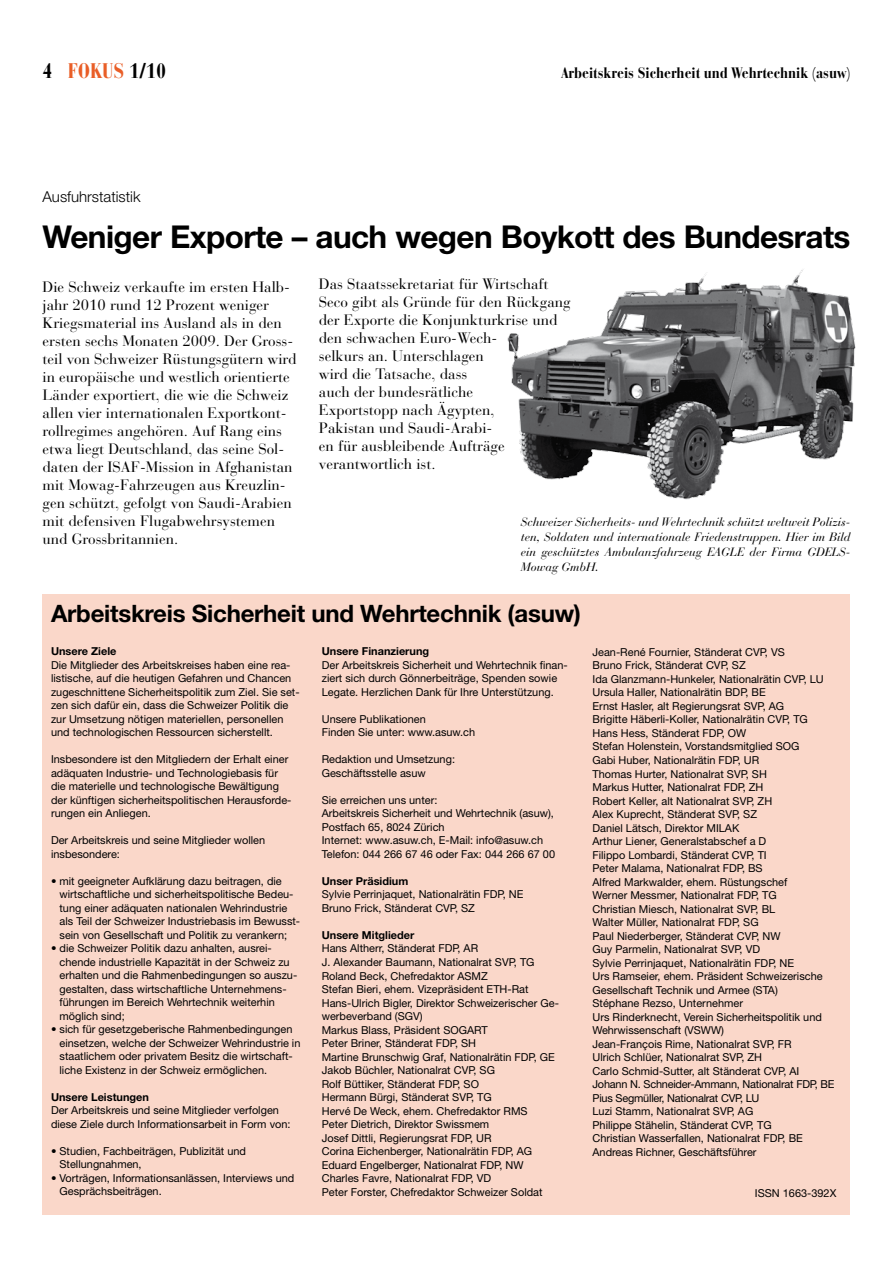
<style>
.page{position:relative;width:893px;height:1263px;background:#fff}
.page>*{position:absolute;margin:0;border:0;box-sizing:border-box;transform-origin:0 0}
.t1{font:700 31.5px "Helvetica Neue";letter-spacing:-.02em;color:#000}
.t2{font:700 24px "Helvetica Neue";letter-spacing:-.01em;color:#000}
.t3{font:700 condensed 21px "Bauer Bodoni";color:#000}
.t4{font:15px/18px "Bauer Bodoni";color:#000}
.t5{font:700 condensed 15px "Bauer Bodoni";color:#000}
.t6{font:300 15px "Helvetica Neue";color:#000}
.t7{font:italic 12px/15px "Bauer Bodoni";color:#000;text-align:justify}
.t8{font:10.95px/13.5px "Helvetica Neue";color:#000}
.t9{font:700 10.95px "Helvetica Neue";color:#000}
.s1{color:#e95e27}
</style>
<div class="page">
<img style="left:507px;top:269px;width:349px;height:231px">
<div style="left:43px;top:638px;width:807px;height:577px;background:#fad7c9"></div>
<div style="left:43px;top:594px;width:807px;height:48px;background:#fad7c9"></div>
<h3 class="t3" style="left:43px;top:58px;width:125px">4 <span class="s1">FOKUS</span> 1/10</h3>
<h3 class="t5" style="left:561px;top:64px;width:291px">Arbeitskreis Sicherheit und Wehrtechnik (asuw)</h3>
<h3 class="t6" style="left:43px;top:187px;width:100px">Ausfuhrstatistik</h3>
<h1 class="t1" style="left:43px;top:217px;width:809px">Weniger Exporte – auch wegen Boykott des Bundesrats</h1>
<p class="t4" style="left:43px;top:278px;width:256px">Die Schweiz verkaufte im ersten Halb&shy;jahr 2010 rund 12 Prozent weniger Kriegsmaterial ins Ausland als in den ersten sechs Monaten 2009. Der Gross&shy;teil von Schweizer Rüstungsgütern wird in europäische und westlich orientierte Länder exportiert, die wie die Schweiz allen vier internationalen Exportkont&shy;rollregimes angehören. Auf Rang eins etwa liegt Deutschland, das seine Sol&shy;daten der ISAF-Mission in Afghanistan mit Mowag-Fahrzeugen aus Kreuzlin&shy;gen schützt, gefolgt von Saudi-Arabien mit defensiven Flugabwehrsystemen und Grossbritannien.</p>
<p class="t4" style="left:319px;top:275px;width:253px">Das Staatssekretariat für Wirtschaft<br>Seco gibt als Gründe für den Rückgang der Exporte die Konjunkturkrise und den schwachen Euro-Wech-<br>selkurs an. Unterschlagen<br>wird die Tatsache, dass<br>auch der bundesrätliche<br>Exportstopp nach Ägypten,<br>Pakistan und Saudi-Arabi-<br>en für ausbleibende Aufträge verantwortlich ist.</p>
<p class="t7" style="left:521px;top:514px;width:331px">Schweizer Sicherheits- und Wehrtechnik schützt weltweit Polizis&shy;ten, Soldaten und internationale Friedenstruppen. Hier im Bild ein geschütztes Ambulanzfahrzeug EAGLE der Firma GDELS-Mowag GmbH.</p>
<h2 class="t2" style="left:51px;top:598px;width:532px">Arbeitskreis Sicherheit und Wehrtechnik (asuw)</h2>
<p class="t9" style="left:51px;top:645px;width:67px">Unsere Ziele</p>
<p class="t8" style="left:51px;top:658px;width:250px">Die Mitglieder des Arbeitskreises haben eine rea&shy;listische, auf die heutigen Gefahren und Chancen zugeschnittene Sicherheitspolitik zum Ziel. Sie set&shy;zen sich dafür ein, dass die Schweizer Politik die zur Umsetzung nötigen materiellen, personellen und technologischen Ressourcen sicherstellt.</p>
<p class="t8" style="left:51px;top:752px;width:242px">Insbesondere ist den Mitgliedern der Erhalt einer adäquaten Industrie- und Technologiebasis für die materielle und technologische Bewältigung der künftigen sicherheitspolitischen Herausforde&shy;rungen ein Anliegen.</p>
<p class="t8" style="left:51px;top:833px;width:216px">Der Arbeitskreis und seine Mitglieder wollen insbesondere:</p>
<p class="t8" style="left:60px;top:874px;width:242px;text-indent:-9px">• mit geeigneter Aufklärung dazu beitragen, die wirtschaftliche und sicherheitspolitische Bedeu&shy;tung einer adäquaten nationalen Wehrindustrie als Teil der Schweizer Industriebasis im Bewusst&shy;sein von Gesellschaft und Politik zu verankern;</p>
<p class="t8" style="left:60px;top:942px;width:239px;text-indent:-9px">• die Schweizer Politik dazu anhalten, ausrei&shy;chende industrielle Kapazität in der Schweiz zu erhalten und die Rahmenbedingungen so auszu&shy;gestalten, dass wirtschaftliche Unternehmens&shy;führungen im Bereich Wehrtechnik weiterhin möglich sind;</p>
<p class="t8" style="left:60px;top:1023px;width:242px;text-indent:-9px">• sich für gesetzgeberische Rahmenbedingungen einsetzen, welche der Schweizer Wehrindustrie in staatlichem oder privatem Besitz die wirtschaft&shy;liche Existenz in der Schweiz ermöglichen.</p>
<p class="t9" style="left:51px;top:1090px;width:99px">Unsere Leistungen</p>
<p class="t8" style="left:51px;top:1104px;width:241px">Der Arbeitskreis und seine Mitglieder verfolgen diese Ziele durch Informationsarbeit in Form von:</p>
<p class="t8" style="left:60px;top:1144px;width:188px;text-indent:-9px">• Studien, Fachbeiträgen, Publizität und<br>Stellungnahmen,</p>
<p class="t8" style="left:60px;top:1171px;width:236px;text-indent:-9px">• Vorträgen, Informationsanlässen, Interviews und<br>Gesprächsbeiträgen.</p>
<p class="t9" style="left:322px;top:645px;width:109px">Unsere Finanzierung</p>
<p class="t8" style="left:322px;top:658px;width:248px">Der Arbeitskreis Sicherheit und Wehrtechnik finan&shy;ziert sich durch Gönnerbeiträge, Spenden sowie<br>Legate. Herzlichen Dank für Ihre Unterstützung.</p>
<p class="t8" style="left:322px;top:712px;width:155px">Unsere Publikationen<br>Finden Sie unter: www.asuw.ch</p>
<p class="t8" style="left:322px;top:753px;width:135px">Redaktion und Umsetzung:<br>Geschäftsstelle asuw</p>
<p class="t8" style="left:322px;top:793px;width:235px">Sie erreichen uns unter:<br>Arbeitskreis Sicherheit und Wehrtechnik (asuw), Postfach 65, 8024 Zürich<br>Internet: www.asuw.ch, E-Mail: info@asuw.ch Telefon: 044 266 67 46 oder Fax: 044 266 67 00</p>
<p class="t9" style="left:322px;top:874px;width:88px">Unser Präsidium</p>
<p class="t8" style="left:322px;top:888px;width:203px">Sylvie Perrinjaquet, Nationalrätin FDP, NE<br>Bruno Frick, Ständerat CVP, SZ</p>
<p class="t9" style="left:322px;top:928px;width:94px">Unsere Mitglieder</p>
<p class="t8" style="left:322px;top:942px;width:239px">Hans Altherr, Ständerat FDP, AR<br>J. Alexander Baumann, Nationalrat SVP, TG Roland Beck, Chefredaktor ASMZ<br>Stefan Bieri, ehem. Vizepräsident ETH-Rat Hans-Ulrich Bigler, Direktor Schweizerischer Ge&shy;werbeverband (SGV)<br>Markus Blass, Präsident SOGART<br>Peter Briner, Ständerat FDP, SH<br>Martine Brunschwig Graf, Nationalrätin FDP, GE Jakob Büchler, Nationalrat CVP, SG<br>Rolf Büttiker, Ständerat FDP, SO<br>Hermann Bürgi, Ständerat SVP, TG<br>Hervé De Weck, ehem. Chefredaktor RMS<br>Peter Dietrich, Direktor Swissmem<br>Josef Dittli, Regierungsrat FDP, UR<br>Corina Eichenberger, Nationalrätin FDP, AG Eduard Engelberger, Nationalrat FDP, NW Charles Favre, Nationalrat FDP, VD<br>Peter Forster, Chefredaktor Schweizer Soldat</p>
<p class="t8" style="left:592px;top:645px;width:243px">Jean-René Fournier, Ständerat CVP, VS<br>Bruno Frick, Ständerat CVP, SZ<br>Ida Glanzmann-Hunkeler, Nationalrätin CVP, LU Ursula Haller, Nationalrätin BDP, BE<br>Ernst Hasler, alt Regierungsrat SVP, AG<br>Brigitte Häberli-Koller, Nationalrätin CVP, TG Hans Hess, Ständerat FDP, OW<br>Stefan Holenstein, Vorstandsmitglied SOG<br>Gabi Huber, Nationalrätin FDP, UR<br>Thomas Hurter, Nationalrat SVP, SH<br>Markus Hutter, Nationalrat FDP, ZH<br>Robert Keller, alt Nationalrat SVP, ZH<br>Alex Kuprecht, Ständerat SVP, SZ<br>Daniel Lätsch, Direktor MILAK<br>Arthur Liener, Generalstabschef a D<br>Filippo Lombardi, Ständerat CVP, TI<br>Peter Malama, Nationalrat FDP, BS<br>Alfred Markwalder, ehem. Rüstungschef<br>Werner Messmer, Nationalrat FDP, TG<br>Christian Miesch, Nationalrat SVP, BL<br>Walter Müller, Nationalrat FDP, SG<br>Paul Niederberger, Ständerat CVP, NW<br>Guy Parmelin, Nationalrat SVP, VD<br>Sylvie Perrinjaquet, Nationalrätin FDP, NE<br>Urs Ramseier, ehem. Präsident Schweizerische Gesellschaft Technik und Armee (STA)<br>Stéphane Rezso, Unternehmer<br>Urs Rinderknecht, Verein Sicherheitspolitik und Wehrwissenschaft (VSWW)<br>Jean-François Rime, Nationalrat SVP, FR<br>Ulrich Schlüer, Nationalrat SVP, ZH<br>Carlo Schmid-Sutter, alt Ständerat CVP, AI Johann N. Schneider-Ammann, Nationalrat FDP, BE Pius Segmüller, Nationalrat CVP, LU<br>Luzi Stamm, Nationalrat SVP, AG<br>Philippe Stähelin, Ständerat CVP, TG<br>Christian Wasserfallen, Nationalrat FDP, BE Andreas Richner, Geschäftsführer</p>
<p class="t8" style="left:755px;top:1186px;width:83px">ISSN 1663-392X</p>
</div>
